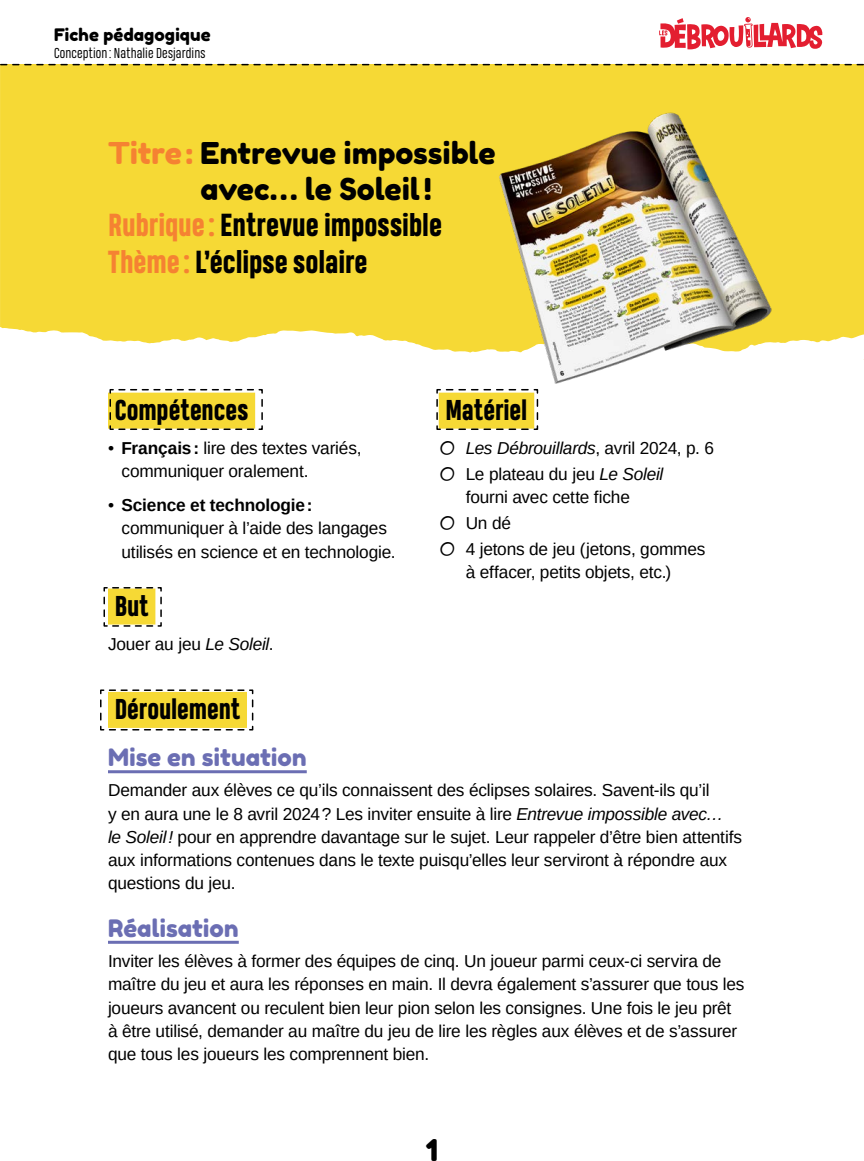
<style>
.page{position:relative;width:864px;height:1161px;background:#fff}
.page>*{position:absolute;margin:0;border:0;box-sizing:border-box;transform-origin:0 0}
.t1{font:800 30px/36.8px "Heading Pro";letter-spacing:-.005em;color:#000}
.t2{font:30px/36px "Fredoka One";color:#000}
.t3{font:800 27px "Heading Pro";letter-spacing:-.005em;color:#000}
.t4{font:24px "Fredoka One";letter-spacing:.01em;color:#6b6eb3}
.t5{font:17.25px/23.2px "Arimo";letter-spacing:-.01em;color:#000}
.t6{font:italic 17.25px "Arimo";letter-spacing:-.015em;color:#000}
.t7{font:17.25px "Fredoka One";letter-spacing:.01em;color:#000}
.t8{font:13.5px "Heading Pro";letter-spacing:.01em;color:#000}
.s1{color:#f58232}
.s2{font-weight:700}
.s3{font-style:italic}
.s4{font-family:"Swing King";font-style:normal}
.s5{font-style:normal}
.s6{font-family:"Swing King"}
</style>
<div class="page">
<div style="left:0;top:65px;width:864px;height:287px;background:#f6d935"></div>
<hr style="left:108px;top:770px;width:199px;height:3px;background:#6b6eb3">
<hr style="left:108px;top:941px;width:131px;height:3px;background:#6b6eb3">
<svg style="left:100px;top:689px;width:154px;height:42px;background:#ead455"></svg>
<svg style="left:109px;top:389px;width:154px;height:41px;background:#ead24b"></svg>
<svg style="left:436px;top:389px;width:103px;height:41px;background:#e1cb4c"></svg>
<svg style="left:103px;top:587px;width:59px;height:40px"></svg>
<img style="left:461px;top:81px;width:403px;height:341px">
<svg style="left:659px;top:17px;width:164px;height:33px"></svg>
<svg style="left:1px;top:64px;width:862px;height:1px"></svg>
<p class="t7" style="left:54px;top:24px;width:158px">Fiche pédagogique</p>
<p class="t8" style="left:54px;top:45px;width:153px">Conception : Nathalie Desjardins</p>
<h1 class="t2" style="left:201px;top:134px;width:297px;text-indent:-92px"><span class="s1">Titre:</span> Entrevue impossible avec… le Soleil!</h1>
<h1 class="t1" style="left:108px;top:208px;width:335px"><span class="s1">Rubrique :</span> Entrevue impossible<br><span class="s1">Thème :</span> L’éclipse solaire</h1>
<h2 class="t3" style="left:115px;top:393px;width:135px">Compétences</h2>
<p class="t5" style="left:122px;top:436px;width:242px;text-indent:-14px">• <span class="s2">Français:</span> lire des textes variés, communiquer oralement.</p>
<p class="t5" style="left:122px;top:494px;width:276px;text-indent:-14px">• <span class="s2">Science et technologie: </span>communiquer à l’aide des langages utilisés en science et en technologie.</p>
<h2 class="t3" style="left:115px;top:589px;width:35px">But</h2>
<p class="t5" style="left:108px;top:632px;width:167px">Jouer au jeu <span class="s3">Le Soleil</span>.</p>
<h2 class="t3" style="left:446px;top:393px;width:83px">Matériel</h2>
<p class="t6" style="left:439px;top:436px;width:277px"><span class="s4">○</span> Les Débrouillards<span class="s5">, avril 2024, p. 6</span></p>
<p class="t5" style="left:439px;top:462px;width:226px;text-align:center"><span class="s6">○</span> Le plateau du jeu <span class="s3">Le Soleil </span>fourni avec cette fiche</p>
<p class="t5" style="left:439px;top:511px;width:74px"><span class="s6">○</span> Un dé</p>
<p class="t5" style="left:439px;top:537px;width:268px;text-align:center"><span class="s6">○</span> 4 jetons de jeu (jetons, gommes à effacer, petits objets, etc.)</p>
<h2 class="t3" style="left:115px;top:692px;width:127px">Déroulement</h2>
<h3 class="t4" style="left:108px;top:743px;width:200px">Mise en situation</h3>
<p class="t5" style="left:108px;top:779px;width:636px">Demander aux élèves ce qu’ils connaissent des éclipses solaires. Savent-ils qu’il<br>y en aura une le 8 avril 2024? Les inviter ensuite à lire <span class="s3">Entrevue impossible avec…<br>le Soleil!</span> pour en apprendre davantage sur le sujet. Leur rappeler d’être bien attentifs aux informations contenues dans le texte puisqu’elles leur serviront à répondre aux questions du jeu.</p>
<h3 class="t4" style="left:108px;top:914px;width:132px">Réalisation</h3>
<p class="t5" style="left:108px;top:950px;width:638px">Inviter les élèves à former des équipes de cinq. Un joueur parmi ceux-ci servira de maître du jeu et aura les réponses en main. Il devra également s’assurer que tous les joueurs avancent ou reculent bien leur pion selon les consignes. Une fois le jeu prêt à être utilisé, demander au maître du jeu de lire les règles aux élèves et de s’assurer que tous les joueurs les comprennent bien.</p>
<h1 class="t2" style="left:426px;top:1132px;width:14px">1</h1>
</div>
